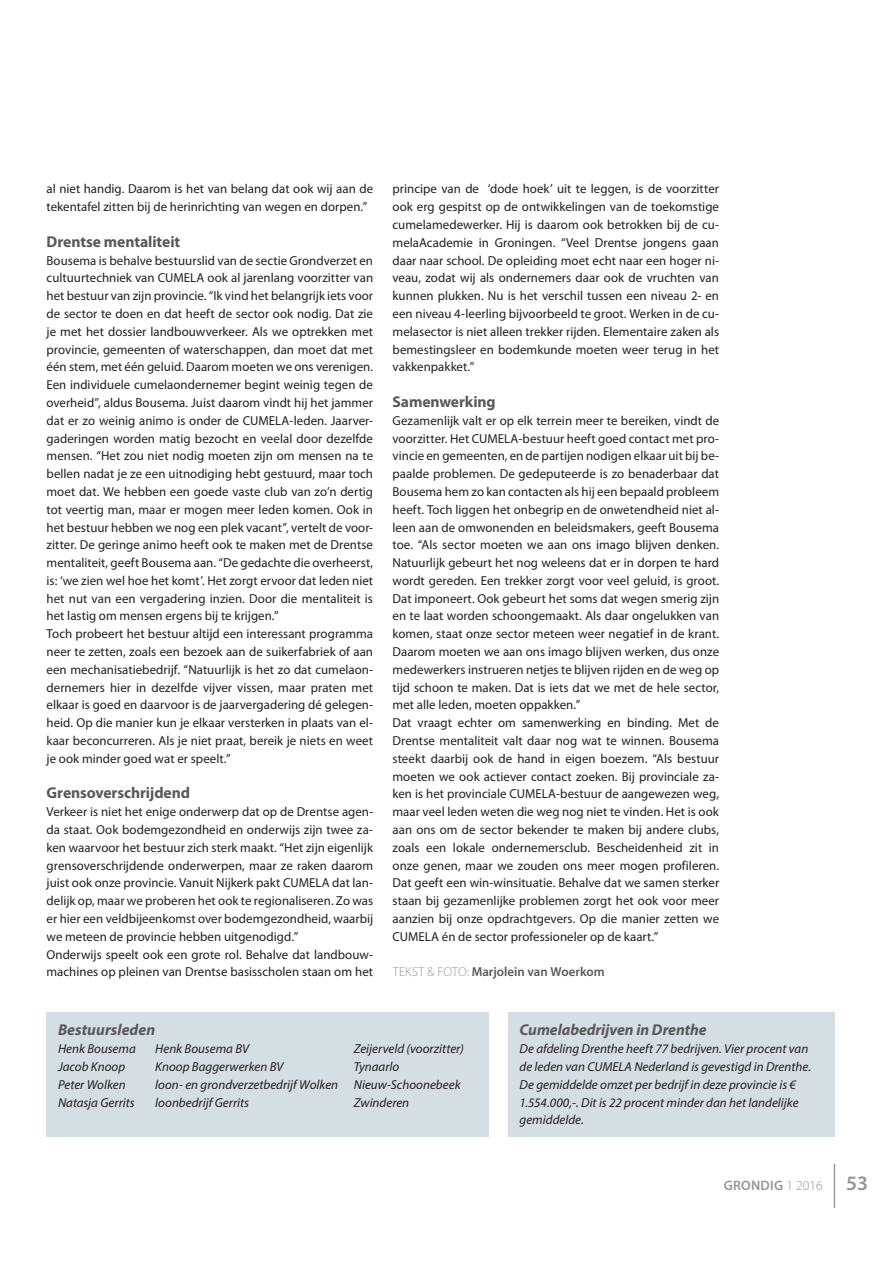
<style>
.page{position:relative;width:893px;height:1263px;background:#fff}
.page>*{position:absolute;margin:0;border:0;box-sizing:border-box;transform-origin:0 0}
.t1{font:700 15.75px "Myriad Pro";letter-spacing:-.005em;color:#58595b}
.t2{font:italic 700 15.75px "Myriad Pro";color:#58595b}
.t3{font:600 13.65px "Myriad Pro";letter-spacing:.02em;color:#939598}
.t4{font:13.05px/17.9px "Myriad Pro";color:#231f20}
.t5{font:italic 13.05px/17.9px "Myriad Pro";color:#231f20}
.t6{font:600 13.05px "Myriad Pro";color:#58595b}
.s1{font-weight:300;color:#939598}
.s2{font-weight:300}
.s3{font-size:20.55px}
</style>
<div class="page">
<hr style="left:834px;top:1164px;width:1px;height:44px;background:#939598">
<div style="left:46px;top:1012px;width:442px;height:125px;background:#d5dee3"></div>
<div style="left:508px;top:1012px;width:326px;height:125px;background:#d5dee3"></div>
<p class="t4" style="left:47px;top:181px;width:328px">al niet handig. Daarom is het van belang dat ook wij aan de tekentafel zitten bij de herinrichting van wegen en dorpen.”</p>
<p class="t1" style="left:47px;top:236px;width:135px">Drentse mentaliteit</p>
<p class="t4" style="left:47px;top:252px;width:328px">Bousema is behalve bestuurslid van de sectie Grondverzet en cultuurtechniek van CUMELA ook al jarenlang voorzitter van het bestuur van zijn provincie. “Ik vind het belangrijk iets voor de sector te doen en dat heeft de sector ook nodig. Dat zie je met het dossier landbouwverkeer. Als we optrekken met provincie, gemeenten of waterschappen, dan moet dat met één stem, met één geluid. Daarom moeten we ons verenigen.<br>Een individuele cumelaondernemer begint weinig tegen de overheid”, aldus Bousema. Juist daarom vindt hij het jammer dat er zo weinig animo is onder de CUMELA-leden. Jaarver&shy;gaderingen worden matig bezocht en veelal door dezelfde mensen. “Het zou niet nodig moeten zijn om mensen na te bellen nadat je ze een uitnodiging hebt gestuurd, maar toch moet dat. We hebben een goede vaste club van zo’n dertig tot veertig man, maar er mogen meer leden komen. Ook in het bestuur hebben we nog een plek vacant”, vertelt de voor&shy;zitter. De geringe animo heeft ook te maken met de Drentse mentaliteit, geeft Bousema aan. “De gedachte die overheerst, is: ‘we zien wel hoe het komt’. Het zorgt ervoor dat leden niet het nut van een vergadering inzien. Door die mentaliteit is het lastig om mensen ergens bij te krijgen.”<br>Toch probeert het bestuur altijd een interessant programma neer te zetten, zoals een bezoek aan de suikerfabriek of aan een mechanisatiebedrijf. “Natuurlijk is het zo dat cumelaon&shy;dernemers hier in dezelfde vijver vissen, maar praten met elkaar is goed en daarvoor is de jaarvergadering dé gelegen&shy;heid. Op die manier kun je elkaar versterken in plaats van el&shy;kaar beconcurreren. Als je niet praat, bereik je niets en weet je ook minder goed wat er speelt.”</p>
<p class="t1" style="left:47px;top:787px;width:145px">Grensoverschrijdend</p>
<p class="t4" style="left:47px;top:804px;width:328px">Verkeer is niet het enige onderwerp dat op de Drentse agen&shy;da staat. Ook bodemgezondheid en onderwijs zijn twee za&shy;ken waarvoor het bestuur zich sterk maakt. “Het zijn eigenlijk grensoverschrijdende onderwerpen, maar ze raken daarom juist ook onze provincie. Vanuit Nijkerk pakt CUMELA dat lan&shy;delijk op, maar we proberen het ook te regionaliseren. Zo was er hier een veldbijeenkomst over bodemgezondheid, waarbij we meteen de provincie hebben uitgenodigd.”<br>Onderwijs speelt ook een grote rol. Behalve dat landbouw&shy;machines op pleinen van Drentse basisscholen staan om het</p>
<p class="t4" style="left:392px;top:181px;width:328px;text-align:justify">principe van de ‘dode hoek’ uit te leggen, is de voorzitter ook erg gespitst op de ontwikkelingen van de toekomstige cumelamedewerker. Hij is daarom ook betrokken bij de cu&shy;melaAcademie in Groningen. “Veel Drentse jongens gaan daar naar school. De opleiding moet echt naar een hoger ni&shy;veau, zodat wij als ondernemers daar ook de vruchten van kunnen plukken. Nu is het verschil tussen een niveau 2- en een niveau 4-leerling bijvoorbeeld te groot. Werken in de cu&shy;melasector is niet alleen trekker rijden. Elementaire zaken als bemestingsleer en bodemkunde moeten weer terug in het vakkenpakket.”</p>
<p class="t1" style="left:392px;top:396px;width:105px">Samenwerking</p>
<p class="t4" style="left:392px;top:412px;width:328px">Gezamenlijk valt er op elk terrein meer te bereiken, vindt de voorzitter. Het CUMELA-bestuur heeft goed contact met pro&shy;vincie en gemeenten, en de partijen nodigen elkaar uit bij be&shy;paalde problemen. De gedeputeerde is zo benaderbaar dat Bousema hem zo kan contacten als hij een bepaald probleem heeft. Toch liggen het onbegrip en de onwetendheid niet al&shy;leen aan de omwonenden en beleidsmakers, geeft Bousema toe. “Als sector moeten we aan ons imago blijven denken.<br>Natuurlijk gebeurt het nog weleens dat er in dorpen te hard wordt gereden. Een trekker zorgt voor veel geluid, is groot.<br>Dat imponeert. Ook gebeurt het soms dat wegen smerig zijn en te laat worden schoongemaakt. Als daar ongelukken van komen, staat onze sector meteen weer negatief in de krant.<br>Daarom moeten we aan ons imago blijven werken, dus onze medewerkers instrueren netjes te blijven rijden en de weg op tijd schoon te maken. Dat is iets dat we met de hele sector, met alle leden, moeten oppakken.”<br>Dat vraagt echter om samenwerking en binding. Met de Drentse mentaliteit valt daar nog wat te winnen. Bousema steekt daarbij ook de hand in eigen boezem. “Als bestuur moeten we ook actiever contact zoeken. Bij provinciale za&shy;ken is het provinciale CUMELA-bestuur de aangewezen weg, maar veel leden weten die weg nog niet te vinden. Het is ook aan ons om de sector bekender te maken bij andere clubs, zoals een lokale ondernemersclub. Bescheidenheid zit in onze genen, maar we zouden ons meer mogen profileren.<br>Dat geeft een win-winsituatie. Behalve dat we samen sterker staan bij gezamenlijke problemen zorgt het ook voor meer aanzien bij onze opdrachtgevers. Op die manier zetten we CUMELA én de sector professioneler op de kaart.”</p>
<p class="t6" style="left:393px;top:964px;width:213px"><span class="s1">TEKST &amp; FOTO:</span> Marjolein van Woerkom</p>
<p class="t2" style="left:58px;top:1021px;width:99px">Bestuursleden</p>
<p class="t5" style="left:58px;top:1041px;width:79px">Henk Bousema</p>
<p class="t5" style="left:155px;top:1041px;width:95px">Henk Bousema BV</p>
<p class="t5" style="left:354px;top:1041px;width:112px">Zeijerveld (voorzitter)</p>
<p class="t5" style="left:58px;top:1059px;width:69px">Jacob Knoop</p>
<p class="t5" style="left:155px;top:1059px;width:130px">Knoop Baggerwerken BV</p>
<p class="t5" style="left:354px;top:1059px;width:47px">Tynaarlo</p>
<p class="t5" style="left:58px;top:1076px;width:69px">Peter Wolken</p>
<p class="t5" style="left:155px;top:1076px;width:307px">loon- en grondverzetbedrijf Wolken Nieuw-Schoonebeek</p>
<p class="t5" style="left:58px;top:1094px;width:78px">Natasja Gerrits</p>
<p class="t5" style="left:155px;top:1094px;width:95px">loonbedrijf Gerrits</p>
<p class="t5" style="left:354px;top:1094px;width:57px">Zwinderen</p>
<p class="t2" style="left:519px;top:1021px;width:189px">Cumelabedrijven in Drenthe</p>
<p class="t5" style="left:519px;top:1041px;width:293px">De afdeling Drenthe heeft 77 bedrijven. Vier procent van de leden van CUMELA Nederland is gevestigd in Drenthe.<br>De gemiddelde omzet per bedrijf in deze provincie is € 1.554.000,-. Dit is 22 procent minder dan het landelijke gemiddelde.</p>
<p class="t3" style="left:724px;top:1177px;width:146px">GRONDIG <span class="s2">1 2016</span> <span class="s3">53</span></p>
</div>
